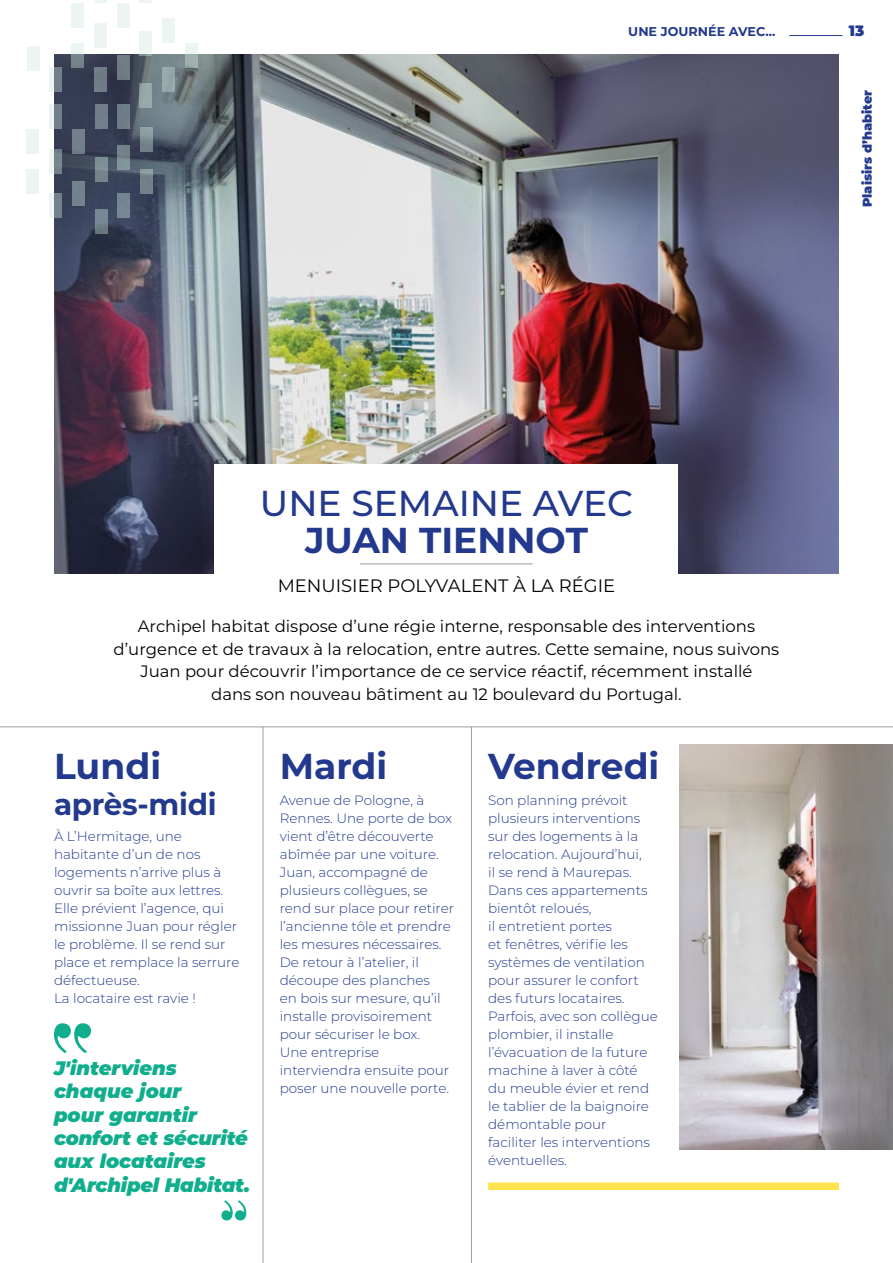
<style>
.page{position:relative;width:893px;height:1263px;background:#fff}
.page>*{position:absolute;margin:0;border:0;box-sizing:border-box;transform-origin:0 0}
.t1{font:700 36px "Montserrat";color:#22398e}
.t2{font:500 36px "Montserrat";color:#22398e}
.t3{font:700 30px "Montserrat";letter-spacing:-.01em;color:#22398e}
.t4{font:italic 900 19.5px/23.4px "Montserrat";color:#10ae8c}
.t5{font:18px "Montserrat";color:#000}
.t6{font:16.5px/22.5px "Montserrat";color:#000;text-align:center}
.t7{font:900 15px "Montserrat";color:#22398e}
.t8{font:300 13.5px/18px "Montserrat";color:#22398e}
.t9{font:900 12.75px "Montserrat";color:#22398e}
.t10{font:700 12.75px "Montserrat";color:#22398e}
</style>
<div class="page">
<img style="left:54px;top:54px;width:785px;height:519px">
<img style="left:679px;top:744px;width:214px;height:405px">
<div style="left:117px;top:3px;width:12px;height:24px;background:#ecf5f1"></div>
<div style="left:163px;top:19px;width:12px;height:24px;background:#ecf5f1"></div>
<div style="left:163px;top:67px;width:12px;height:25px;background:#96a8a7"></div>
<svg style="left:72px;top:43px;width:12px;height:24px"></svg>
<div style="left:72px;top:3px;width:12px;height:24px;background:#ecf5f1"></div>
<svg style="left:140px;top:0;width:12px;height:3px"></svg>
<div style="left:140px;top:31px;width:12px;height:24px;background:#ecf5f1"></div>
<div style="left:140px;top:83px;width:12px;height:24px;background:#96a9aa"></div>
<div style="left:117px;top:55px;width:12px;height:24px;background:#6f7c84"></div>
<svg style="left:94px;top:0;width:13px;height:3px"></svg>
<div style="left:94px;top:24px;width:12px;height:24px;background:#ecf5f1"></div>
<div style="left:94px;top:67px;width:13px;height:25px;background:#6f7b85"></div>
<svg style="left:185px;top:43px;width:12px;height:24px"></svg>
<div style="left:72px;top:129px;width:12px;height:24px;background:#73808b"></div>
<svg style="left:118px;top:145px;width:12px;height:24px"></svg>
<div style="left:118px;top:105px;width:12px;height:24px;background:#6e7c85"></div>
<svg style="left:140px;top:128px;width:12px;height:24px"></svg>
<svg style="left:50px;top:67px;width:12px;height:24px"></svg>
<div style="left:27px;top:47px;width:12px;height:24px;background:#ecf5f1"></div>
<div style="left:118px;top:193px;width:12px;height:25px;background:#768692"></div>
<div style="left:27px;top:169px;width:12px;height:24px;background:#ecf5f1"></div>
<div style="left:27px;top:129px;width:12px;height:24px;background:#ecf5f1"></div>
<div style="left:95px;top:105px;width:12px;height:24px;background:#717e89"></div>
<div style="left:95px;top:157px;width:12px;height:24px;background:#7c8c93"></div>
<svg style="left:95px;top:209px;width:12px;height:25px"></svg>
<div style="left:72px;top:181px;width:12px;height:25px;background:#72828d"></div>
<svg style="left:50px;top:105px;width:12px;height:24px"></svg>
<svg style="left:49px;top:150px;width:12px;height:24px"></svg>
<svg style="left:50px;top:193px;width:12px;height:25px"></svg>
<svg style="left:140px;top:169px;width:12px;height:24px"></svg>
<hr style="left:789px;top:35px;width:53px;height:1px;background:#22398e">
<div style="left:215px;top:464px;width:463px;height:150px;background:#fff"></div>
<div style="left:488px;top:1182px;width:351px;height:8px;background:#ffe24e"></div>
<hr style="left:0;top:727px;width:893px;height:1px;background:#9d9d9c">
<hr style="left:360px;top:564px;width:173px;height:1px;background:#9d9d9c">
<hr style="left:263px;top:727px;width:1px;height:536px;background:#9d9d9c">
<hr style="left:471px;top:727px;width:1px;height:536px;background:#9d9d9c">
<svg style="left:221px;top:1200px;width:25px;height:20px"></svg>
<svg style="left:54px;top:1023px;width:37px;height:30px"></svg>
<p class="t10" style="left:628px;top:22px;width:149px">UNE JOURNÉE AVEC...</p>
<p class="t7" style="left:849px;top:19px;width:17px">13</p>
<p class="t9" style="left:858px;top:207px;width:118px;rotate:-90deg">Plaisirs d’habiter</p>
<h1 class="t2" style="left:260px;top:478px;width:375px">UNE SEMAINE AVEC</h1>
<h1 class="t1" style="left:305px;top:514px;width:284px">JUAN TIENNOT</h1>
<h3 class="t5" style="left:278px;top:573px;width:339px">MENUISIER POLYVALENT À LA RÉGIE</h3>
<p class="t6" style="left:114px;top:614px;width:667px">Archipel habitat dispose d’une régie interne, responsable des interventions d’urgence et de travaux à la relocation, entre autres. Cette semaine, nous suivons Juan pour découvrir l’importance de ce service réactif, récemment installé<br>dans son nouveau bâtiment au 12 boulevard du Portugal.</p>
<h1 class="t1" style="left:54px;top:740px;width:109px">Lundi</h1>
<h2 class="t3" style="left:54px;top:783px;width:164px">après-midi</h2>
<p class="t8" style="left:54px;top:827px;width:187px">À L’Hermitage, une habitante d’un de nos logements n’arrive plus à ouvrir sa boîte aux lettres.<br>Elle prévient l’agence, qui missionne Juan pour régler le problème. Il se rend sur place et remplace la serrure défectueuse.<br>La locataire est ravie !</p>
<h3 class="t4" style="left:54px;top:1055px;width:198px">J'interviens chaque jour<br>pour garantir confort et sécurité aux locataires d'Archipel Habitat.</h3>
<h1 class="t1" style="left:280px;top:740px;width:109px">Mardi</h1>
<p class="t8" style="left:280px;top:791px;width:176px">Avenue de Pologne, à<br>Rennes. Une porte de box vient d’être découverte abîmée par une voiture.<br>Juan, accompagné de plusieurs collègues, se rend sur place pour retirer l’ancienne tôle et prendre les mesures nécessaires.<br>De retour à l’atelier, il découpe des planches<br>en bois sur mesure, qu’il installe provisoirement pour sécuriser le box.<br>Une entreprise interviendra ensuite pour poser une nouvelle porte.</p>
<h1 class="t1" style="left:488px;top:740px;width:173px">Vendredi</h1>
<p class="t8" style="left:488px;top:791px;width:171px">Son planning prévoit plusieurs interventions sur des logements à la relocation. Aujourd’hui,<br>il se rend à Maurepas.<br>Dans ces appartements bientôt reloués,<br>il entretient portes<br>et fenêtres, vérifie les systèmes de ventilation pour assurer le confort des futurs locataires.<br>Parfois, avec son collègue plombier, il installe l’évacuation de la future machine à laver à côté du meuble évier et rend le tablier de la baignoire démontable pour faciliter les interventions éventuelles.</p>
</div>
